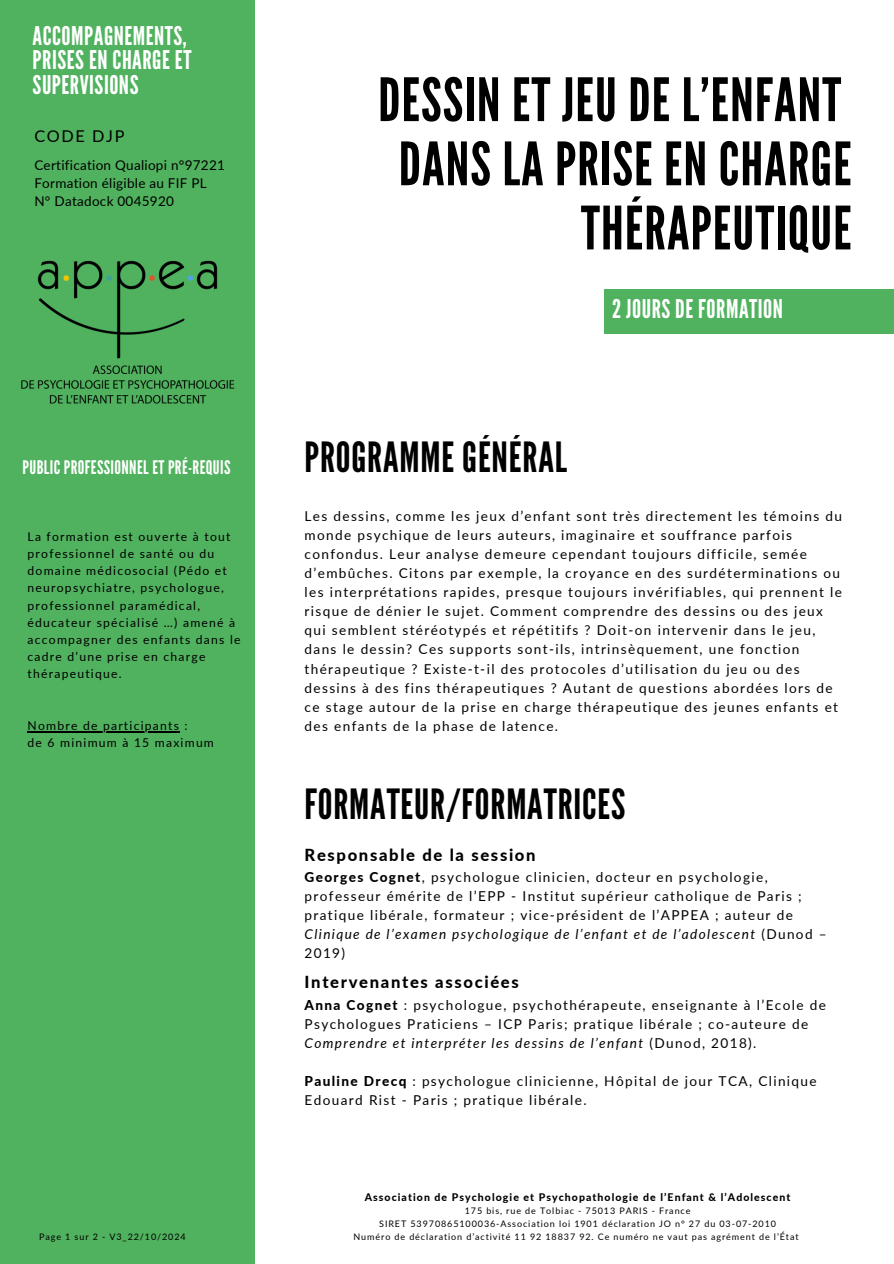
<style>
.page{position:relative;width:894px;height:1264px;background:#fff}
.page>*{position:absolute;margin:0;border:0;box-sizing:border-box;transform-origin:0 0}
.t1{font:59.55px/64.2px "League Gothic";letter-spacing:.02em;color:#000;text-align:right}
.t2{font:41.55px "League Gothic";letter-spacing:.02em;color:#000}
.t3{font:25.8px/24.8px "League Gothic";letter-spacing:.02em;color:#fff}
.t4{font:18.75px "League Gothic";letter-spacing:.02em;color:#fff}
.t5{font:800 16.65px "Lato";letter-spacing:.1em;color:#000}
.t6{font:16.2px "Lato";letter-spacing:.1em;color:#000}
.t7{font:13.65px/19.2px "Lato";letter-spacing:.1em;color:#000}
.t8{font:13.5px/18px "Lato";letter-spacing:.02em;color:#000}
.t9{font:12.15px/17.2px "Lato";letter-spacing:.1em;color:#000}
.t10{font:800 10.5px "Lato";letter-spacing:.1em;color:#000}
.t11{font:9px "Lato";letter-spacing:.1em;color:#000}
.s1{font-weight:800}
.s2{font-style:italic}
</style>
<div class="page">
<div style="left:0;top:0;width:254px;height:1263px;background:#50b25f"></div>
<div style="left:604px;top:289px;width:289px;height:44px;background:#50b25f"></div>
<hr style="left:28px;top:731px;width:152px;height:1px;background:#000">
<img style="left:21px;top:260px;width:214px;height:144px">
<h4 class="t3" style="left:33px;top:24px;width:160px">ACCOMPAGNEMENTS,<br>PRISES EN CHARGE ET<br>SUPERVISIONS</h4>
<h3 class="t6" style="left:34px;top:125px;width:91px">CODE DJP</h3>
<p class="t8" style="left:34px;top:156px;width:192px">Certification Qualiopi n°97221<br>Formation éligible au FIF PL<br>N° Datadock 0045920</p>
<h5 class="t4" style="left:23px;top:456px;width:209px">PUBLIC PROFESSIONNEL ET PRÉ-REQUIS</h5>
<p class="t9" style="left:28px;top:527px;width:214px">La formation est ouverte à tout professionnel de santé ou du domaine médicosocial (Pédo et neuropsychiatre, psychologue, professionnel paramédical, éducateur spécialisé …) amené à accompagner des enfants dans le cadre d’une prise en charge thérapeutique.</p>
<p class="t9" style="left:28px;top:716px;width:161px">Nombre de participants :</p>
<h1 class="t9" style="left:28px;top:734px;width:188px">de 6 minimum à 15 maximum</h1>
<p class="t1" style="left:378px;top:69px;width:474px">DESSIN ET JEU DE L’ENFANT<br>DANS LA PRISE EN CHARGE<br>THÉRAPEUTIQUE</p>
<h6 class="t3" style="left:612px;top:297px;width:172px">2 JOURS DE FORMATION</h6>
<h6 class="t2" style="left:304px;top:433px;width:264px">PROGRAMME GÉNÉRAL</h6>
<p class="t7" style="left:304px;top:505px;width:539px">Les dessins, comme les jeux d’enfant sont très directement les témoins du monde psychique de leurs auteurs, imaginaire et souffrance parfois confondus. Leur analyse demeure cependant toujours difficile, semée d’embûches. Citons par exemple, la croyance en des surdéterminations ou les interprétations rapides, presque toujours invérifiables, qui prennent le risque de dénier le sujet. Comment comprendre des dessins ou des jeux qui semblent stéréotypés et répétitifs ? Doit-on intervenir dans le jeu, dans le dessin? Ces supports sont-ils, intrinsèquement, une fonction thérapeutique ? Existe-t-il des protocoles d’utilisation du jeu ou des dessins à des fins thérapeutiques ? Autant de questions abordées lors de ce stage autour de la prise en charge thérapeutique des jeunes enfants et des enfants de la phase de latence.</p>
<p class="t2" style="left:304px;top:779px;width:322px">FORMATEUR/FORMATRICES</p>
<p class="t5" style="left:304px;top:844px;width:232px">Responsable de la session</p>
<p class="t7" style="left:304px;top:867px;width:523px"><span class="s1">Georges Cognet</span>, psychologue clinicien, docteur en psychologie, professeur émérite de l’EPP - Institut supérieur catholique de Paris ; pratique libérale, formateur ; vice-président de l’APPEA ; auteur de <span class="s2">Clinique de l’examen psychologique de l’enfant et de l’adolescent</span> (Dunod – 2019)</p>
<h6 class="t5" style="left:304px;top:971px;width:216px">Intervenantes associées</h6>
<h6 class="t7" style="left:304px;top:994px;width:522px"><span class="s1">Anna Cognet</span> : psychologue, psychothérapeute, enseignante à l’Ecole de<br>Psychologues Praticiens – ICP Paris; pratique libérale ; co-auteure de<br><span class="s2">Comprendre et interpréter les dessins de l’enfant</span> (Dunod, 2018).</h6>
<h6 class="t7" style="left:304px;top:1071px;width:513px"><span class="s1">Pauline Drecq</span> : psychologue clinicienne, Hôpital de jour TCA, Clinique<br>Edouard Rist - Paris ; pratique libérale.</h6>
<p class="t10" style="left:364px;top:1190px;width:427px">Association de Psychologie et Psychopathologie de l’Enfant &amp; l’Adolescent</p>
<h3 class="t11" style="left:464px;top:1205px;width:227px">175 bis, rue de Tolbiac - 75013 PARIS - France</h3>
<h2 class="t11" style="left:379px;top:1217px;width:398px">SIRET 53970865100036-Association loi 1901 déclaration JO n° 27 du 03-07-2010</h2>
<h2 class="t11" style="left:39px;top:1230px;width:148px">Page 1 sur 2 - V3_22/10/2024</h2>
<h6 class="t11" style="left:353px;top:1230px;width:446px">Numéro de déclaration d’activité 11 92 18837 92. Ce numéro ne vaut pas agrément de l’État</h6>
</div>
